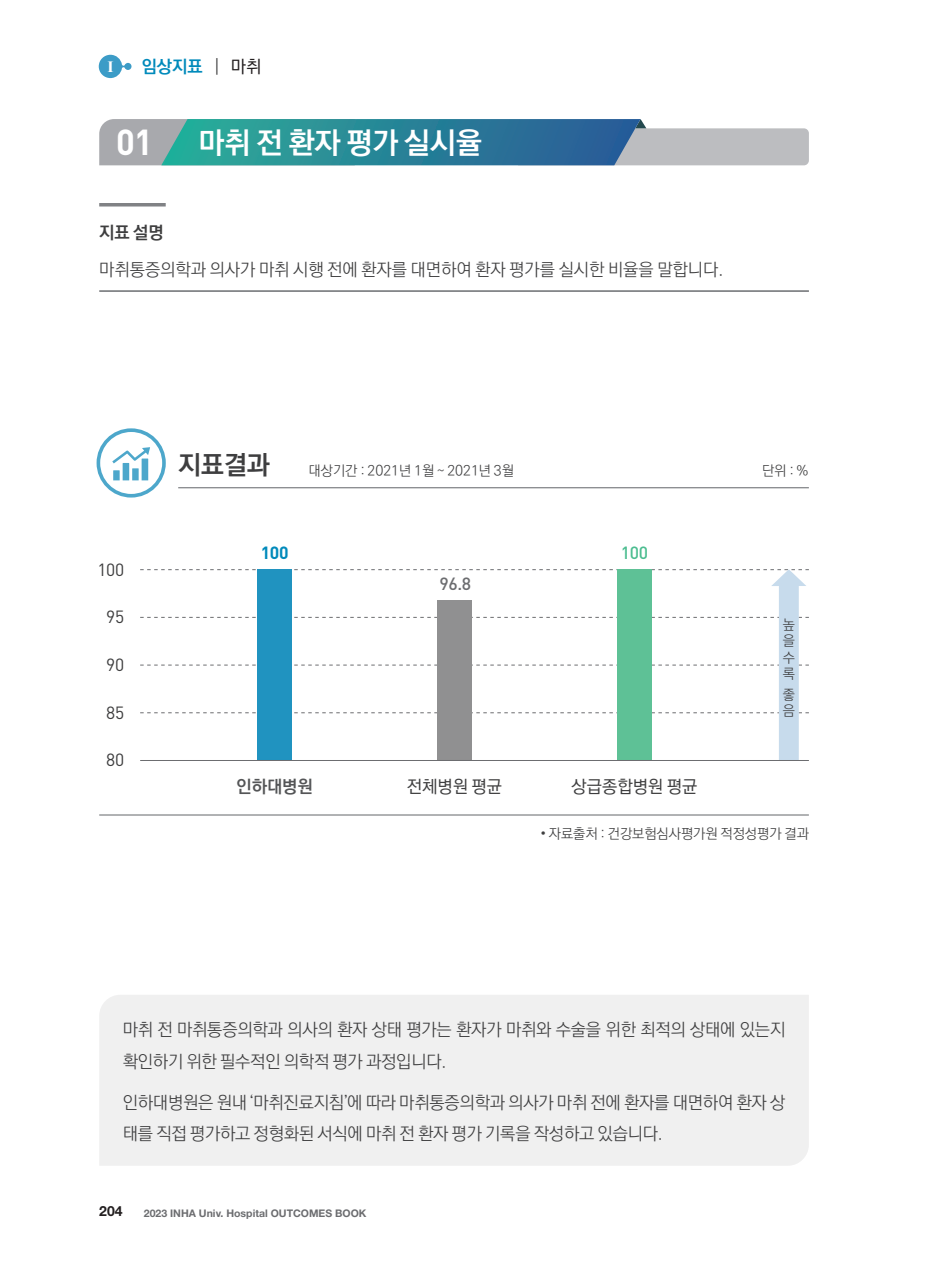
<style>
.page{position:relative;width:933px;height:1265px;background:#fff}
.page>*{position:absolute;margin:0;border:0;box-sizing:border-box;transform-origin:0 0}
.t1{font:700 35.7px "DIN Pro";color:#fff}
.t2{font:700 29.75px "Ko Pub World Dotum";color:#fff}
.t3{font:700 26.25px "Ko Pub World Dotum";color:#3e3e3f}
.t4{font:300 17.5px/31.5px "Ko Pub World Dotum";letter-spacing:-.01em;color:#3e3e3f}
.t5{font:500 17.5px "Ko Pub World Dotum";color:#3e3e3f}
.t6{font:17.5px "DIN Pro";letter-spacing:-.02em;color:#3e3e3f}
.t7{font:700 17.5px "Ko Pub World Dotum";color:#008abb}
.t8{font:700 17.5px "Ko Pub World Dotum";color:#545557}
.t9{font:700 17.5px "Ko Pub World Dotum";color:#3e3e3f}
.t10{font:500 17.5px "DIN Pro";color:#6c6d70}
.t11{font:700 17.5px "DIN Pro";color:#008abb}
.t12{font:500 17.5px "DIN Pro";color:#4cbd90}
.t13{font:700 15.75px "Times New Roman";color:#fff}
.t14{font:300 14px/16.3px "Ko Pub World Dotum";color:#3e3e3f;text-align:justify}
.t15{font:700 14px "Helvetica Neue";color:#231f20}
.t16{font:700 10.5px "Helvetica Neue";color:#6c6d70}
.s1{font-weight:300;color:#3e3e3f}
.s2{font-weight:500;color:#231f20}
</style>
<div class="page">
<svg style="left:99px;top:55px;width:32px;height:23px"></svg>
<div style="left:99px;top:995px;width:710px;height:171px;background:#f0f0f0"></div>
<svg style="left:99px;top:203px;width:67px;height:4px"></svg>
<hr style="left:178px;top:487px;width:631px;height:1px;background:#808285">
<div style="left:97px;top:428px;width:69px;height:70px;border:4px solid #0082b5;border-radius:50%"></div>
<svg style="left:112px;top:447px;width:38px;height:33px"></svg>
<hr style="left:99px;top:814px;width:710px;height:2px;background:#808285">
<svg style="left:140px;top:569px;width:669px;height:191px"></svg>
<svg style="left:99px;top:119px;width:710px;height:46px;background:#5f99a7"></svg>
<hr style="left:99px;top:290px;width:710px;height:2px;background:#808285">
<hr style="left:140px;top:760px;width:669px;height:1px;background:#6c6d70">
<p class="t13" style="left:107px;top:55px;width:8px">Ⅰ</p>
<p class="t7" style="left:142px;top:54px;width:121px">임상지표 <span class="s1">|</span> <span class="s2">마취</span></p>
<h1 class="t1" style="left:116px;top:118px;width:38px">01</h1>
<h2 class="t2" style="left:198px;top:121px;width:285px">마취 전 환자 평가 실시율</h2>
<p class="t9" style="left:99px;top:220px;width:66px">지표 설명</p>
<p class="t4" style="left:99px;top:254px;width:625px">마취통증의학과 의사가 마취 시행 전에 환자를 대면하여 환자 평가를 실시한 비율을 말합니다.</p>
<p class="t6" style="left:97px;top:558px;width:28px">100</p>
<p class="t6" style="left:106px;top:605px;width:19px">95</p>
<p class="t6" style="left:106px;top:653px;width:19px">90</p>
<p class="t6" style="left:106px;top:700px;width:19px">85</p>
<p class="t6" style="left:106px;top:748px;width:19px">80</p>
<h3 class="t3" style="left:178px;top:446px;width:93px">지표결과</h3>
<p class="t14" style="left:309px;top:463px;width:207px">대상기간 : 2021년 1월 ~ 2021년 3월</p>
<p class="t14" style="left:762px;top:463px;width:48px">단위 : %</p>
<p class="t11" style="left:261px;top:541px;width:29px">100</p>
<p class="t12" style="left:621px;top:541px;width:29px">100</p>
<p class="t10" style="left:439px;top:572px;width:33px">96.8</p>
<p class="t14" style="left:782px;top:617px;width:13px">높 을 수 록</p>
<p class="t14" style="left:782px;top:687px;width:13px">좋 음</p>
<p class="t8" style="left:236px;top:774px;width:78px">인하대병원</p>
<p class="t5" style="left:407px;top:775px;width:97px">전체병원 평균</p>
<p class="t5" style="left:571px;top:775px;width:127px">상급종합병원 평균</p>
<p class="t14" style="left:540px;top:826px;width:270px">• 자료출처 : 건강보험심사평가원 적정성평가 결과</p>
<p class="t4" style="left:123px;top:1015px;width:664px">마취 전 마취통증의학과 의사의 환자 상태 평가는 환자가 마취와 수술을 위한 최적의 상태에 있는지 확인하기 위한 필수적인 의학적 평가 과정입니다.</p>
<p class="t4" style="left:123px;top:1087px;width:664px">인하대병원은 원내 ‘마취진료지침’에 따라 마취통증의학과 의사가 마취 전에 환자를 대면하여 환자 상 태를 직접 평가하고 정형화된 서식에 마취 전 환자 평가 기록을 작성하고 있습니다.</p>
<p class="t15" style="left:99px;top:1203px;width:25px">204</p>
<p class="t16" style="left:144px;top:1207px;width:224px">2023 INHA Univ. Hospital OUTCOMES BOOK</p>
</div>
